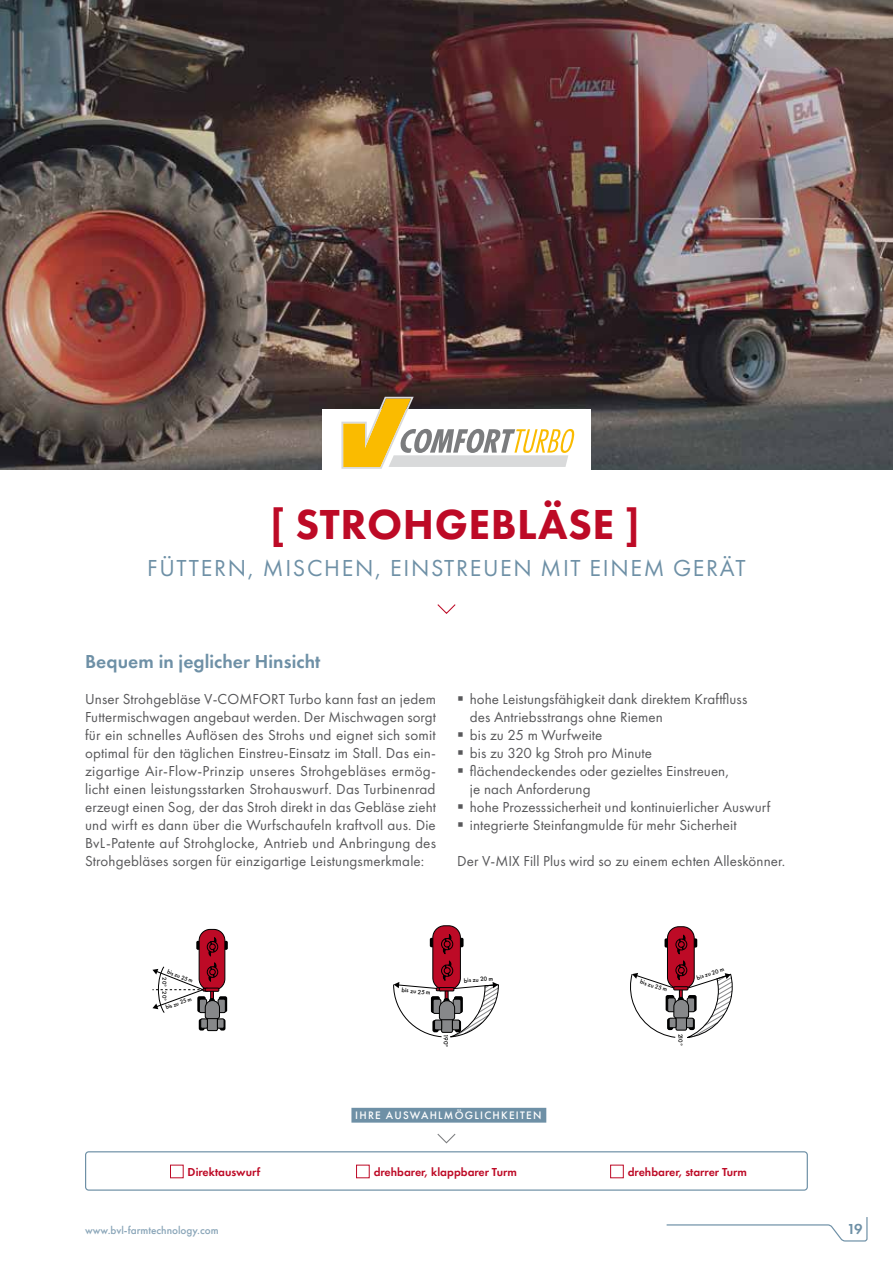
<style>
.page{position:relative;width:893px;height:1263px;background:#fff}
.page>*{position:absolute;margin:0;border:0;box-sizing:border-box;transform-origin:0 0}
.t1{font:800 43.5px "Futura PT";letter-spacing:.01em;color:#bd0a26}
.t2{font:24px "Futura PT";letter-spacing:.07em;color:#6e90a6}
.t3{font:600 19.5px "Futura PT";letter-spacing:.005em;color:#6e90a6}
.t4{font:15px/18px "Futura PT";letter-spacing:.005em;color:#58585a}
.t5{font:600 15px "Futura PT";color:#6e90a6}
.t6{font:600 12px "Futura PT";color:#bd0a26}
.t7{font:500 11.25px "Futura PT";color:#89a5b8}
.t8{font:500 11.25px "Futura PT";letter-spacing:.11em;color:#fff}
.t9{font:500 6.3px "Futura PT";color:#000}
.t10{font:500 6.15px "Futura PT";color:#000}
.t11{font:500 6px "Futura PT";color:#000}
</style>
<div class="page">
<img style="left:0;top:0;width:893px;height:470px">
<svg style="left:437px;top:604px;width:19px;height:10px"></svg>
<div style="left:322px;top:409px;width:268px;height:76px;background:#fff"></div>
<svg style="left:341px;top:397px;width:235px;height:72px"></svg>
<div style="left:610px;top:1165px;width:14px;height:13px;border:1px solid #bd0a26"></div>
<svg style="left:437px;top:1133px;width:19px;height:11px"></svg>
<div style="left:351px;top:1108px;width:195px;height:14px;background:#6e90a6"></div>
<div style="left:85px;top:1151px;width:723px;height:40px;border:1px solid #6e90a6;border-radius:3px"></div>
<div style="left:356px;top:1165px;width:14px;height:13px;border:1px solid #bd0a26"></div>
<div style="left:170px;top:1165px;width:14px;height:13px;border:1px solid #bd0a26"></div>
<div style="left:223px;top:941px;width:5px;height:9px;background:#000;border-radius:2px"></div>
<div style="left:196px;top:941px;width:5px;height:9px;background:#000;border-radius:2px"></div>
<div style="left:220px;top:1019px;width:5px;height:11px;background:#070708;border-radius:2px"></div>
<div style="left:199px;top:1019px;width:6px;height:11px;background:#060606;border-radius:2px"></div>
<div style="left:199px;top:929px;width:26px;height:61px;background:#bd0a26;border-radius:11px"></div>
<div style="left:199px;top:929px;width:26px;height:61px;border:1px solid #000;border-radius:11px"></div>
<div style="left:207px;top:1016px;width:10px;height:14px;background:#87888a"></div>
<div style="left:207px;top:1016px;width:11px;height:15px;border:1px solid #000"></div>
<div style="left:217px;top:1019px;width:7px;height:9px;background:#87888a"></div>
<div style="left:217px;top:1019px;width:7px;height:9px;border:1px solid #000"></div>
<div style="left:201px;top:1019px;width:6px;height:9px;background:#87888a"></div>
<div style="left:200px;top:1019px;width:8px;height:9px;border:1px solid #000"></div>
<div style="left:219px;top:996px;width:8px;height:16px;background:#000;border-radius:2px"></div>
<div style="left:218px;top:999px;width:7px;height:13px;background:#87888a;border-radius:2px"></div>
<div style="left:218px;top:999px;width:8px;height:14px;border:1px solid #000;border-radius:2px"></div>
<div style="left:207px;top:941px;width:11px;height:11px;border:1px solid #000;border-radius:50%"></div>
<svg style="left:208px;top:937px;width:9px;height:19px"></svg>
<svg style="left:152px;top:962px;width:68px;height:57px"></svg>
<div style="left:205px;top:988px;width:14px;height:3px;border:1px solid #000"></div>
<div style="left:433px;top:926px;width:27px;height:63px;background:#bd0a26;border-radius:12px"></div>
<div style="left:433px;top:925px;width:28px;height:65px;border:1px solid #000;border-radius:12px"></div>
<svg style="left:393px;top:934px;width:106px;height:103px"></svg>
<div style="left:439px;top:987px;width:15px;height:4px;border:1px solid #000"></div>
<svg style="left:694px;top:938px;width:3px;height:9px"></svg>
<div style="left:664px;top:938px;width:5px;height:9px;background:#000;border-radius:2px"></div>
<div style="left:667px;top:927px;width:27px;height:62px;background:#bd0a26;border-radius:11px"></div>
<div style="left:667px;top:926px;width:27px;height:63px;border:1px solid #000;border-radius:11px"></div>
<div style="left:675px;top:939px;width:12px;height:11px;border:1px solid #000;border-radius:50%"></div>
<svg style="left:676px;top:935px;width:10px;height:19px"></svg>
<svg style="left:630px;top:961px;width:103px;height:77px"></svg>
<div style="left:673px;top:986px;width:15px;height:4px;border:1px solid #000"></div>
<svg style="left:666px;top:1217px;width:202px;height:25px"></svg>
<h1 class="t1" style="left:270px;top:497px;width:372px">[ STROHGEBLÄSE ]</h1>
<h2 class="t2" style="left:147px;top:554px;width:600px">FÜTTERN, MISCHEN, EINSTREUEN MIT EINEM GERÄT</h2>
<h3 class="t3" style="left:85px;top:649px;width:237px">Bequem in jeglicher Hinsicht</h3>
<p class="t4" style="left:85px;top:690px;width:353px;text-align:justify">Unser Strohgebläse V-COMFORT Turbo kann fast an jedem Futtermischwagen angebaut werden. Der Mischwagen sorgt für ein schnelles Auflösen des Strohs und eignet sich somit optimal für den täglichen Einstreu-Einsatz im Stall. Das ein&shy;zigartige Air-Flow-Prinzip unseres Strohgebläses ermög&shy;licht einen leistungsstarken Strohauswurf. Das Turbinenrad erzeugt einen Sog, der das Stroh direkt in das Gebläse zieht und wirft es dann über die Wurfschaufeln kraftvoll aus. Die BvL-Patente auf Strohglocke, Antrieb und Anbringung des Strohgebläses sorgen für einzigartige Leistungsmerkmale:</p>
<p class="t4" style="left:470px;top:690px;width:279px;text-indent:-13px">▪ hohe Leistungsfähigkeit dank direktem Kraftfluss des Antriebsstrangs ohne Riemen</p>
<p class="t4" style="left:457px;top:726px;width:147px">▪ bis zu 25 m Wurfweite</p>
<p class="t4" style="left:457px;top:744px;width:196px">▪ bis zu 320 kg Stroh pro Minute</p>
<p class="t4" style="left:470px;top:762px;width:261px;text-indent:-13px">▪ flächendeckendes oder gezieltes Einstreuen, je nach Anforderung</p>
<p class="t4" style="left:457px;top:798px;width:315px">▪ hohe Prozesssicherheit und kontinuierlicher Auswurf</p>
<p class="t4" style="left:457px;top:816px;width:281px">▪ integrierte Steinfangmulde für mehr Sicherheit</p>
<p class="t4" style="left:457px;top:852px;width:330px">Der V-MIX Fill Plus wird so zu einem echten Alleskönner.</p>
<p class="t11" style="left:169px;top:968px;width:29px;rotate:22deg">bis zu 25 m</p>
<p class="t11" style="left:165px;top:1004px;width:29px;rotate:-19deg">bis zu 25 m</p>
<p class="t11" style="left:168px;top:977px;width:25px;rotate:90deg">20° 20°</p>
<p class="t9" style="left:464px;top:977px;width:31px;rotate:-5deg">bis zu 20 m</p>
<p class="t9" style="left:402px;top:986px;width:30px;rotate:6deg">bis zu 25 m</p>
<p class="t9" style="left:450px;top:1034px;width:15px;rotate:90deg">190°</p>
<p class="t8" style="left:355px;top:1109px;width:188px">IHRE AUSWAHLMÖGLICHKEITEN</p>
<p class="t6" style="left:188px;top:1164px;width:74px">Direktauswurf</p>
<p class="t6" style="left:374px;top:1164px;width:145px">drehbarer, klappbarer Turm</p>
<p class="t10" style="left:641px;top:978px;width:30px;rotate:18deg">bis zu 25 m</p>
<p class="t10" style="left:696px;top:974px;width:30px;rotate:-18deg">bis zu 20 m</p>
<p class="t10" style="left:684px;top:1034px;width:14px;rotate:90deg">210°</p>
<p class="t6" style="left:628px;top:1164px;width:121px">drehbarer, starrer Turm</p>
<p class="t7" style="left:85px;top:1223px;width:135px">www.bvl-farmtechnology.com</p>
<p class="t5" style="left:847px;top:1219px;width:17px">19</p>
</div>
